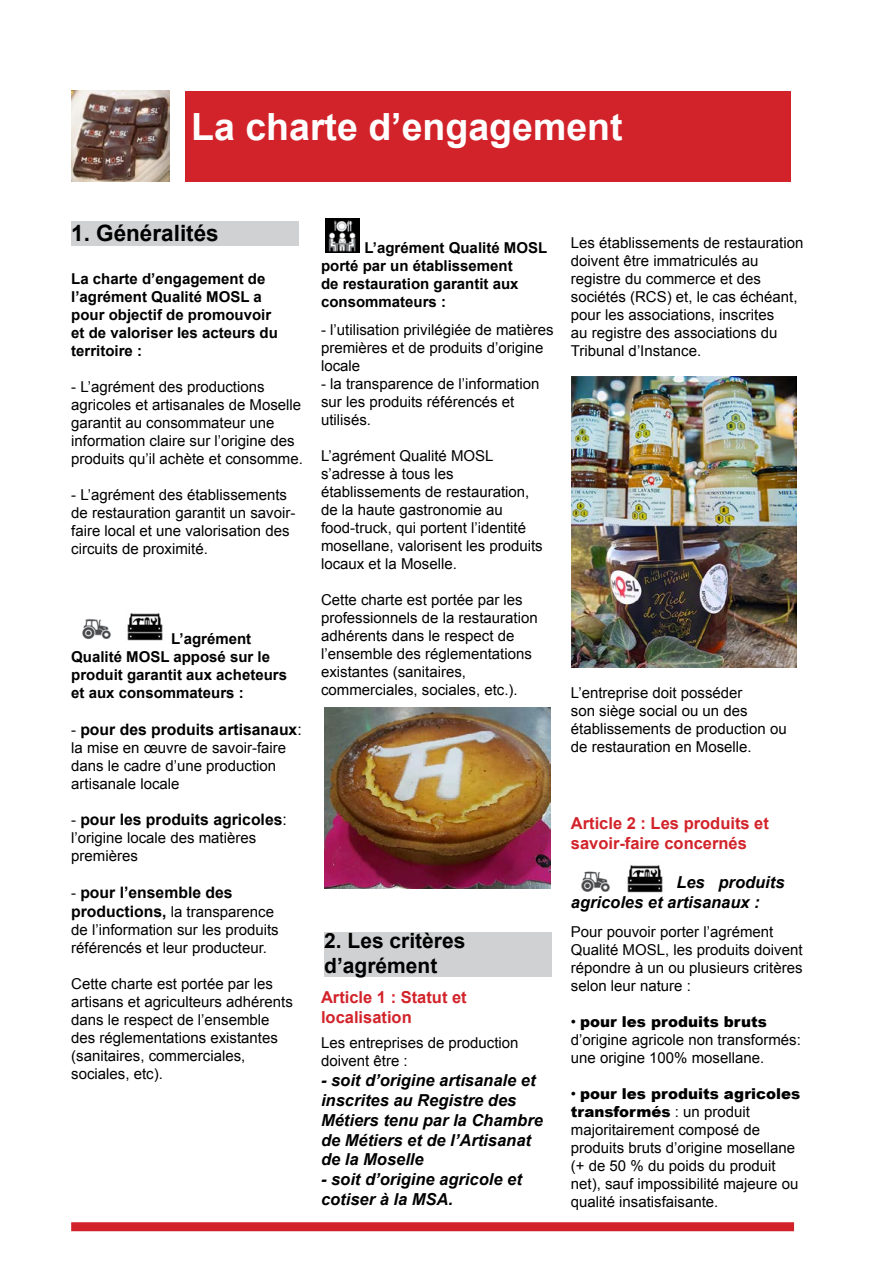
<style>
.page{position:relative;width:893px;height:1263px;background:#fff}
.page>*{position:absolute;margin:0;border:0;box-sizing:border-box;transform-origin:0 0}
.t1{font:700 37.5px "Arial";color:#fff}
.t2{font:700 22.5px "Arial";color:#000}
.t3{font:700 21px/25.2px "Arial";color:#000}
.t4{font:italic 700 16.5px/19.8px "Arial";color:#000}
.t5{font:700 16.5px/19.8px "Arial";color:#d2232a}
.t6{font:700 15.75px "Arial";color:#000}
.t7{font:15px/18px "Arial";color:#000}
.t8{font:700 15px/18px "Arial";color:#000}
.s1{font-weight:400;font-size:15px}
.s2{font-weight:400}
.s3{font-weight:700;font-size:15.75px}
.s4{font-weight:900}
</style>
<div class="page">
<img style="left:326px;top:219px;width:34px;height:34px">
<div style="left:71px;top:221px;width:228px;height:25px;background:#cfd1d2"></div>
<div style="left:324px;top:932px;width:228px;height:45px;background:#cfd1d2"></div>
<div style="left:185px;top:91px;width:606px;height:90px;background:#d2232a"></div>
<img style="left:72px;top:91px;width:97px;height:90px">
<img style="left:324px;top:707px;width:226px;height:182px">
<img style="left:572px;top:376px;width:225px;height:291px">
<div style="left:71px;top:1222px;width:723px;height:9px;background:#d2232a"></div>
<img style="left:82px;top:619px;width:29px;height:20px">
<img style="left:127px;top:613px;width:36px;height:28px">
<img style="left:581px;top:871px;width:29px;height:21px">
<img style="left:627px;top:865px;width:36px;height:28px">
<h1 class="t1" style="left:191px;top:100px;width:433px">La charte d’engagement</h1>
<h2 class="t2" style="left:71px;top:218px;width:149px">1. Généralités</h2>
<p class="t8" style="left:71px;top:269px;width:208px">La charte d’engagement de l’agrément Qualité MOSL a pour objectif de promouvoir et de valoriser les acteurs du territoire :</p>
<p class="t7" style="left:71px;top:377px;width:233px">- L’agrément des productions agricoles et artisanales de Moselle garantit au consommateur une information claire sur l’origine des produits qu’il achète et consomme.</p>
<p class="t7" style="left:71px;top:485px;width:226px">- L’agrément des établissements de restauration garantit un savoir&shy;faire local et une valorisation des circuits de proximité.</p>
<p class="t8" style="left:71px;top:629px;width:217px;text-indent:100px">L’agrément<br>Qualité MOSL apposé sur le produit garantit aux acheteurs et aux consommateurs :</p>
<p class="t6" style="left:71px;top:718px;width:232px"><span class="s1">-</span> pour des produits artisanaux<span class="s2">:</span></p>
<p class="t7" style="left:71px;top:738px;width:217px">la mise en œuvre de savoir-faire dans le cadre d’une production artisanale locale</p>
<p class="t6" style="left:71px;top:809px;width:217px"><span class="s1">-</span> pour les produits agricoles<span class="s2">:</span></p>
<p class="t7" style="left:71px;top:829px;width:187px">l’origine locale des matières premières</p>
<p class="t6" style="left:71px;top:882px;width:163px"><span class="s1">-</span> pour l’ensemble des</p>
<p class="t7" style="left:71px;top:903px;width:209px"><span class="s3">productions,</span> la transparence de l’information sur les produits référencés et leur producteur.</p>
<p class="t7" style="left:71px;top:975px;width:223px">Cette charte est portée par les artisans et agriculteurs adhérents dans le respect de l’ensemble des réglementations existantes (sanitaires, commerciales, sociales, etc).</p>
<p class="t8" style="left:321px;top:239px;width:228px;text-indent:44px">L’agrément Qualité MOSL porté par un établissement<br>de restauration garantit aux consommateurs :</p>
<p class="t7" style="left:321px;top:321px;width:234px">- l’utilisation privilégiée de matières premières et de produits d’origine locale</p>
<p class="t7" style="left:321px;top:375px;width:220px">- la transparence de l’information sur les produits référencés et utilisés.</p>
<p class="t7" style="left:321px;top:447px;width:223px">L’agrément Qualité MOSL s’adresse à tous les établissements de restauration, de la haute gastronomie au food-truck, qui portent l’identité mosellane, valorisent les produits locaux et la Moselle.</p>
<p class="t7" style="left:321px;top:591px;width:218px">Cette charte est portée par les professionnels de la restauration adhérents dans le respect de l’ensemble des réglementations existantes (sanitaires, commerciales, sociales, etc.).</p>
<p class="t7" style="left:571px;top:233px;width:234px">Les établissements de restauration doivent être immatriculés au registre du commerce et des sociétés (RCS) et, le cas échéant, pour les associations, inscrites<br>au registre des associations du<br>Tribunal d’Instance.</p>
<p class="t7" style="left:571px;top:683px;width:217px">L’entreprise doit posséder<br>son siège social ou un des établissements de production ou de restauration en Moselle.</p>
<h3 class="t3" style="left:324px;top:928px;width:143px">2. Les critères d’agrément</h3>
<p class="t5" style="left:321px;top:987px;width:147px">Article 1 : Statut et localisation</p>
<p class="t7" style="left:321px;top:1034px;width:199px">Les entreprises de production doivent être :</p>
<p class="t4" style="left:321px;top:1071px;width:223px">- soit d’origine artisanale et inscrites au Registre des<br>Métiers tenu par la Chambre de Métiers et de l’Artisanat de la Moselle</p>
<p class="t4" style="left:321px;top:1170px;width:202px">- soit d’origine agricole et cotiser à la MSA.</p>
<p class="t5" style="left:571px;top:813px;width:200px">Article 2 : Les produits et savoir-faire concernés</p>
<p class="t4" style="left:571px;top:873px;width:215px;text-indent:106px">Les produits agricoles et artisanaux :</p>
<p class="t7" style="left:571px;top:922px;width:233px">Pour pouvoir porter l’agrément<br>Qualité MOSL, les produits doivent répondre à un ou plusieurs critères selon leur nature :</p>
<p class="t7" style="left:571px;top:1012px;width:232px">• <span class="s4">pour les produits bruts </span>d’origine agricole non transformés: une origine 100% mosellane.</p>
<p class="t7" style="left:571px;top:1084px;width:231px">• <span class="s4">pour les produits agricoles transformés</span> : un produit majoritairement composé de produits bruts d’origine mosellane (+ de 50 % du poids du produit net), sauf impossibilité majeure ou qualité insatisfaisante.</p>
</div>
